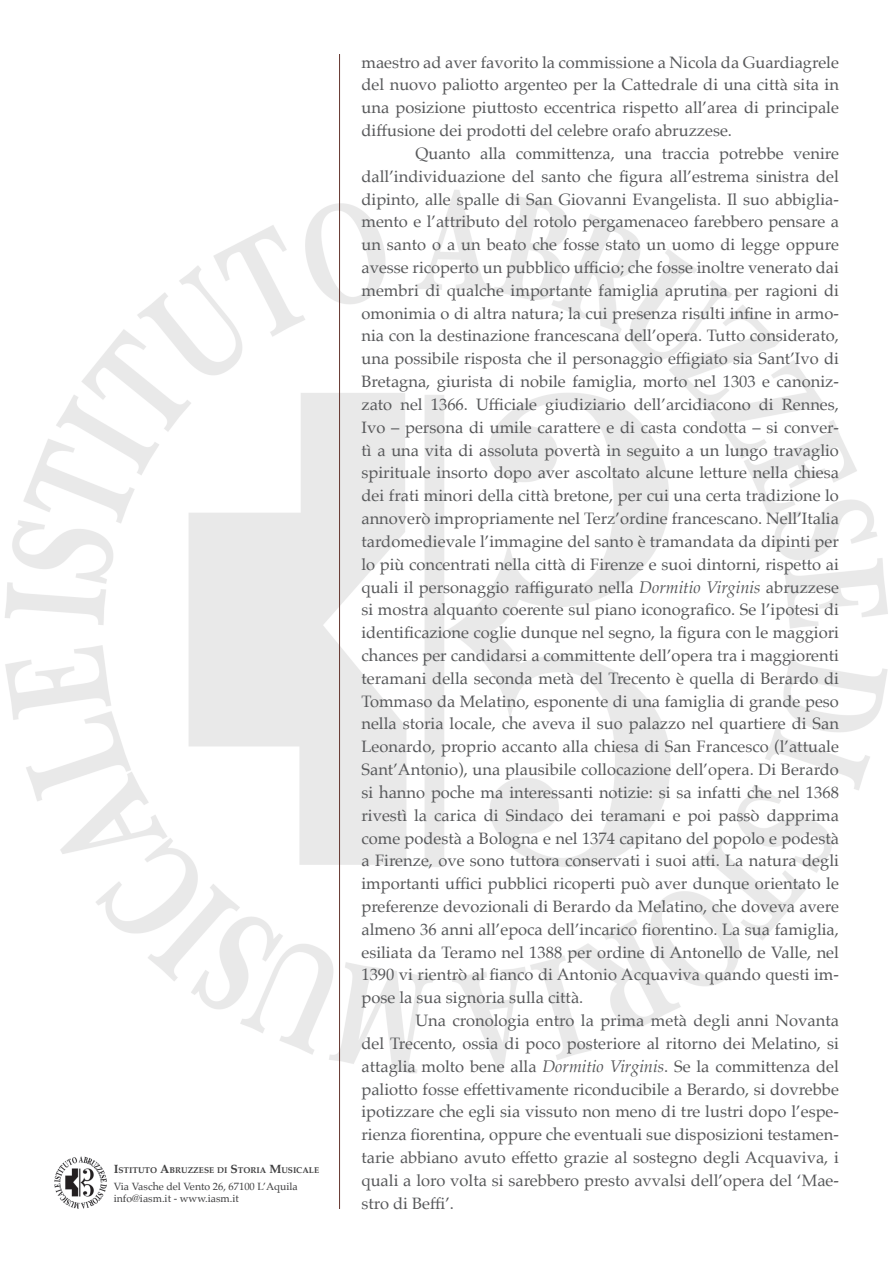
<style>
.page{position:relative;width:893px;height:1263px;background:#fff}
.page>*{position:absolute;margin:0;border:0;box-sizing:border-box;transform-origin:0 0}
.t1{font:16.5px/22.8px "Palatino";color:#57585a;text-align:justify}
.t2{font:10.5px/12.6px "Palatino";color:#3e3e3f}
.t3{font:700 8.4px "Palatino";color:#3e3e3f}
.s1{font-size:12px}
.s2{font-style:italic}
</style>
<div class="page">
<img style="left:5px;top:183px;width:883px;height:896px">
<hr style="left:339px;top:54px;width:1px;height:1155px;background:#64362f">
<img style="left:54px;top:1156px;width:53px;height:53px">
<p class="t3" style="left:114px;top:1163px;width:207px"><span class="s1">I</span>STITUTO <span class="s1">A</span>BRUZZESE DI <span class="s1">S</span>TORIA <span class="s1">M</span>USICALE</p>
<p class="t2" style="left:114px;top:1180px;width:186px">Via Vasche del Vento 26, 67100 L’Aquila info@iasm.it - www.iasm.it</p>
<p class="t1" style="left:361px;top:50px;width:479px">maestro ad aver favorito la commissione a Nicola da Guardiagrele del nuovo paliotto argenteo per la Cattedrale di una città sita in una posizione piuttosto eccentrica rispetto all’area di principale diffusione dei prodotti del celebre orafo abruzzese.</p>
<p class="t1" style="left:361px;top:142px;width:479px;text-indent:54px">Quanto alla committenza, una traccia potrebbe venire dall’individuazione del santo che figura all’estrema sinistra del dipinto, alle spalle di San Giovanni Evangelista. Il suo abbiglia&shy;mento e l’attributo del rotolo pergamenaceo farebbero pensare a un santo o a un beato che fosse stato un uomo di legge oppure avesse ricoperto un pubblico ufficio; che fosse inoltre venerato dai membri di qualche importante famiglia aprutina per ragioni di omonimia o di altra natura; la cui presenza risulti infine in armo&shy;nia con la destinazione francescana dell’opera. Tutto considerato, una possibile risposta che il personaggio effigiato sia Sant’Ivo di Bretagna, giurista di nobile famiglia, morto nel 1303 e canoniz&shy;zato nel 1366. Ufficiale giudiziario dell’arcidiacono di Rennes, Ivo – persona di umile carattere e di casta condotta – si conver&shy;tì a una vita di assoluta povertà in seguito a un lungo travaglio spirituale insorto dopo aver ascoltato alcune letture nella chiesa dei frati minori della città bretone, per cui una certa tradizione lo annoverò impropriamente nel Terz’ordine francescano. Nell’Italia tardomedievale l’immagine del santo è tramandata da dipinti per lo più concentrati nella città di Firenze e suoi dintorni, rispetto ai quali il personaggio raffigurato nella <span class="s2">Dormitio Virginis</span> abruzzese si mostra alquanto coerente sul piano iconografico. Se l’ipotesi di identificazione coglie dunque nel segno, la figura con le maggiori chances per candidarsi a committente dell’opera tra i maggiorenti teramani della seconda metà del Trecento è quella di Berardo di Tommaso da Melatino, esponente di una famiglia di grande peso nella storia locale, che aveva il suo palazzo nel quartiere di San Leonardo, proprio accanto alla chiesa di San Francesco (l’attuale Sant’Antonio), una plausibile collocazione dell’opera. Di Berardo si hanno poche ma interessanti notizie: si sa infatti che nel 1368 rivestì la carica di Sindaco dei teramani e poi passò dapprima come podestà a Bologna e nel 1374 capitano del popolo e podestà a Firenze, ove sono tuttora conservati i suoi atti. La natura degli importanti uffici pubblici ricoperti può aver dunque orientato le preferenze devozionali di Berardo da Melatino, che doveva avere almeno 36 anni all’epoca dell’incarico fiorentino. La sua famiglia, esiliata da Teramo nel 1388 per ordine di Antonello de Valle, nel 1390 vi rientrò al fianco di Antonio Acquaviva quando questi im&shy;pose la sua signoria sulla città.</p>
<p class="t1" style="left:361px;top:1009px;width:479px;text-indent:54px">Una cronologia entro la prima metà degli anni Novanta del Trecento, ossia di poco posteriore al ritorno dei Melatino, si attaglia molto bene alla <span class="s2">Dormitio Virginis</span>. Se la committenza del paliotto fosse effettivamente riconducibile a Berardo, si dovrebbe ipotizzare che egli sia vissuto non meno di tre lustri dopo l’espe&shy;rienza fiorentina, oppure che eventuali sue disposizioni testamen&shy;tarie abbiano avuto effetto grazie al sostegno degli Acquaviva, i quali a loro volta si sarebbero presto avvalsi dell’opera del ‘Mae&shy;stro di Beffi’.</p>
</div>
